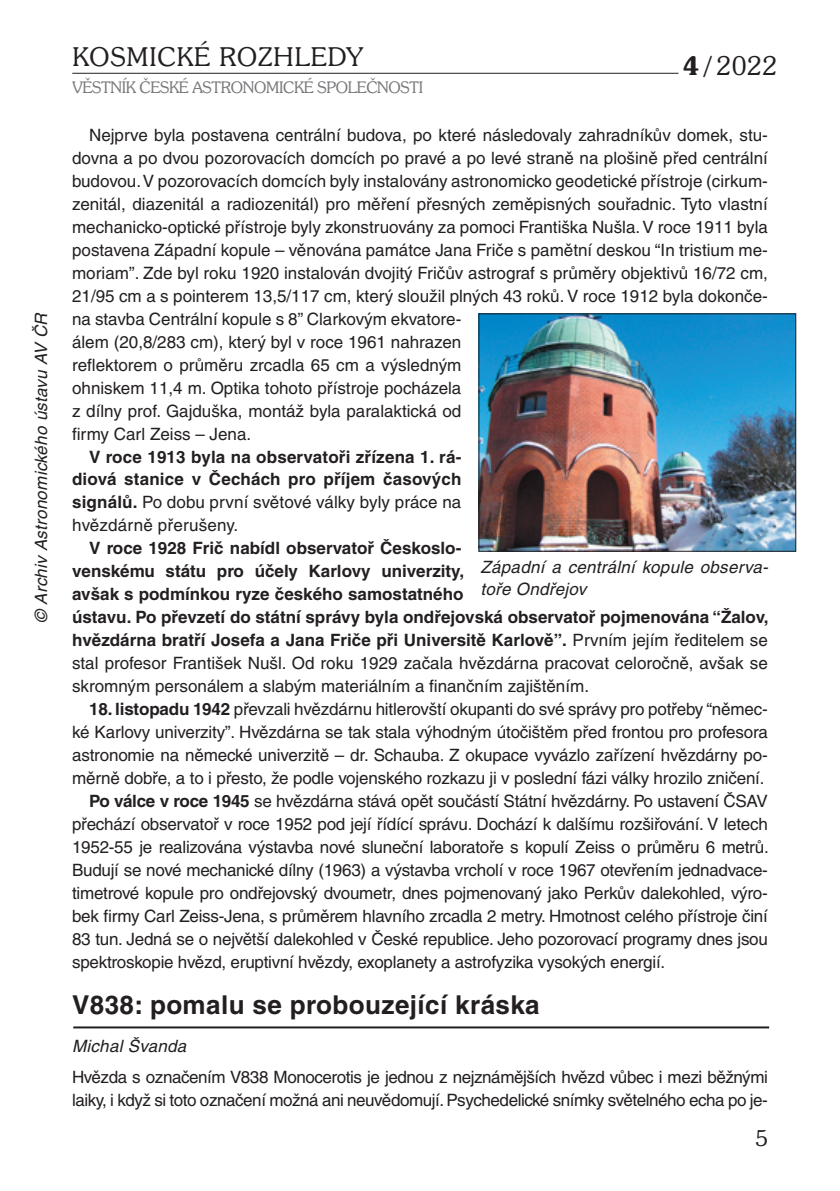
<style>
.page{position:relative;width:840px;height:1191px;background:#fff}
.page>*{position:absolute;margin:0;border:0;box-sizing:border-box;transform-origin:0 0}
.t1{font:700 26px "Helvetica CE";letter-spacing:.015em;color:#231f20}
.t2{font:300 26px "Souvenir IT Cby BTCE";letter-spacing:.04em;color:#231f20}
.t3{font:300 22px "Souvenir IT Cby BTCE";color:#231f20}
.t4{font:17px/23px "Helvetica CE";letter-spacing:-.01em;color:#231f20}
.t5{font:700 17px/23px "Helvetica CE";color:#231f20;text-align:justify}
.t6{font:italic 17px/22px "Helvetica CE";letter-spacing:.015em;color:#231f20}
.t7{font:300 16px "Souvenir IT Cby BTCE";letter-spacing:-.02em;color:#76787b}
.s1{font-weight:600}
.s2{font-weight:400}
.s3{font-weight:700}
</style>
<div class="page">
<hr style="left:72px;top:73px;width:606px;height:1px;background:#231f20">
<img style="left:480px;top:315px;width:313px;height:235px">
<div style="left:478px;top:313px;width:317px;height:239px;border:1px solid #231f20"></div>
<hr style="left:73px;top:1026px;width:695px;height:2px;background:#231f20">
<p class="t6" style="left:30px;top:623px;width:312px;rotate:-90deg">© Archiv Astronomického ústavu AV ČR</p>
<h1 class="t2" style="left:72px;top:40px;width:292px">KOSMICKÉ ROZHLEDY</h1>
<p class="t7" style="left:72px;top:77px;width:352px">VĚSTNÍK ČESKÉ ASTRONOMICKÉ SPOLEČNOSTI</p>
<h1 class="t2" style="left:682px;top:48px;width:96px"><span class="s1">4 /</span> 2022</h1>
<p class="t4" style="left:72px;top:123px;width:697px;text-indent:17px">Nejprve byla postavena centrální budova, po které následovaly zahradníkův domek, stu&shy;dovna a po dvou pozorovacích domcích po pravé a po levé straně na plošině před centrální budovou. V pozorovacích domcích byly instalovány astronomicko geodetické přístroje (cirkum&shy;zenitál, diazenitál a radiozenitál) pro měření přesných zeměpisných souřadnic. Tyto vlastní mechanicko-optické přístroje byly zkonstruovány za pomoci Františka Nušla. V roce 1911 byla postavena Západní kopule – věnována památce Jana Friče s pamětní deskou “In tristium me&shy;moriam”. Zde byl roku 1920 instalován dvojitý Fričův astrograf s průměry objektivů 16/72 cm, 21/95 cm a s pointerem 13,5/117 cm, který sloužil plných 43 roků. V roce 1912 byla dokonče&shy;na stavba Centrální kopule s 8” Clarkovým ekvatore-<br>álem (20,8/283 cm), který byl v roce 1961 nahrazen<br>reflektorem o průměru zrcadla 65 cm a výsledným<br>ohniskem 11,4 m. Optika tohoto přístroje pocházela<br>z dílny prof. Gajduška, montáž byla paralaktická od<br>firmy Carl Zeiss – Jena.</p>
<p class="t5" style="left:72px;top:445px;width:390px;text-indent:17px">V roce 1913 byla na observatoři zřízena 1. rá&shy;diová stanice v Čechách pro příjem časových signálů. <span class="s2">Po dobu první světové války byly práce na hvězdárně přerušeny.</span></p>
<p class="t5" style="left:72px;top:536px;width:697px;text-align:left;text-indent:17px">V roce 1928 Frič nabídl observatoř Českoslo-<br>venskému státu pro účely Karlovy univerzity,<br>avšak s podmínkou ryze českého samostatného<br>ústavu. Po převzetí do státní správy byla ondřejovská observatoř pojmenována “Žalov, hvězdárna bratří Josefa a Jana Friče při Universitě Karlově”. <span class="s2">Prvním jejím ředitelem se stal profesor František Nušl. Od roku 1929 začala hvězdárna pracovat celoročně, avšak se skromným personálem a slabým materiálním a finančním zajištěním.</span></p>
<p class="t4" style="left:89px;top:697px;width:680px"><span class="s3">18. listopadu 1942</span> převzali hvězdárnu hitlerovští okupanti do své správy pro potřeby “němec-</p>
<p class="t4" style="left:72px;top:720px;width:697px">ké Karlovy univerzity”. Hvězdárna se tak stala výhodným útočištěm před frontou pro profesora</p>
<p class="t4" style="left:72px;top:743px;width:697px">astronomie na německé univerzitě – dr. Schauba. Z okupace vyvázlo zařízení hvězdárny po-</p>
<p class="t4" style="left:72px;top:766px;width:693px">měrně dobře, a to i přesto, že podle vojenského rozkazu ji v poslední fázi války hrozilo zničení.</p>
<p class="t4" style="left:89px;top:789px;width:679px"><span class="s3">Po válce v roce 1945</span> se hvězdárna stává opět součástí Státní hvězdárny. Po ustavení ČSAV</p>
<p class="t4" style="left:72px;top:812px;width:697px">přechází observatoř v roce 1952 pod její řídící správu. Dochází k dalšímu rozšiřování. V letech</p>
<p class="t4" style="left:72px;top:835px;width:698px">1952-55 je realizována výstavba nové sluneční laboratoře s kopulí Zeiss o průměru 6 metrů.</p>
<p class="t4" style="left:72px;top:858px;width:697px">Budují se nové mechanické dílny (1963) a výstavba vrcholí v roce 1967 otevřením jednadvace-</p>
<p class="t4" style="left:72px;top:881px;width:697px">timetrové kopule pro ondřejovský dvoumetr, dnes pojmenovaný jako Perkův dalekohled, výro-</p>
<p class="t4" style="left:72px;top:904px;width:697px">bek firmy Carl Zeiss-Jena, s průměrem hlavního zrcadla 2 metry. Hmotnost celého přístroje činí</p>
<p class="t4" style="left:72px;top:927px;width:697px">83 tun. Jedná se o největší dalekohled v České republice. Jeho pozorovací programy dnes jsou</p>
<p class="t4" style="left:72px;top:950px;width:594px">spektroskopie hvězd, eruptivní hvězdy, exoplanety a astrofyzika vysokých energií.</p>
<h1 class="t1" style="left:72px;top:988px;width:469px">V838: pomalu se probouzející kráska</h1>
<p class="t6" style="left:72px;top:1034px;width:116px">Michal Švanda</p>
<p class="t4" style="left:72px;top:1065px;width:697px">Hvězda s označením V838 Monocerotis je jednou z nejznámějších hvězd vůbec i mezi běžnými laiky, i když si toto označení možná ani neuvědomují. Psychedelické snímky světelného echa po je-</p>
<p class="t6" style="left:480px;top:556px;width:289px">Západní a centrální kopule observa&shy;toře Ondřejov</p>
<p class="t3" style="left:755px;top:1124px;width:14px">5</p>
</div>
